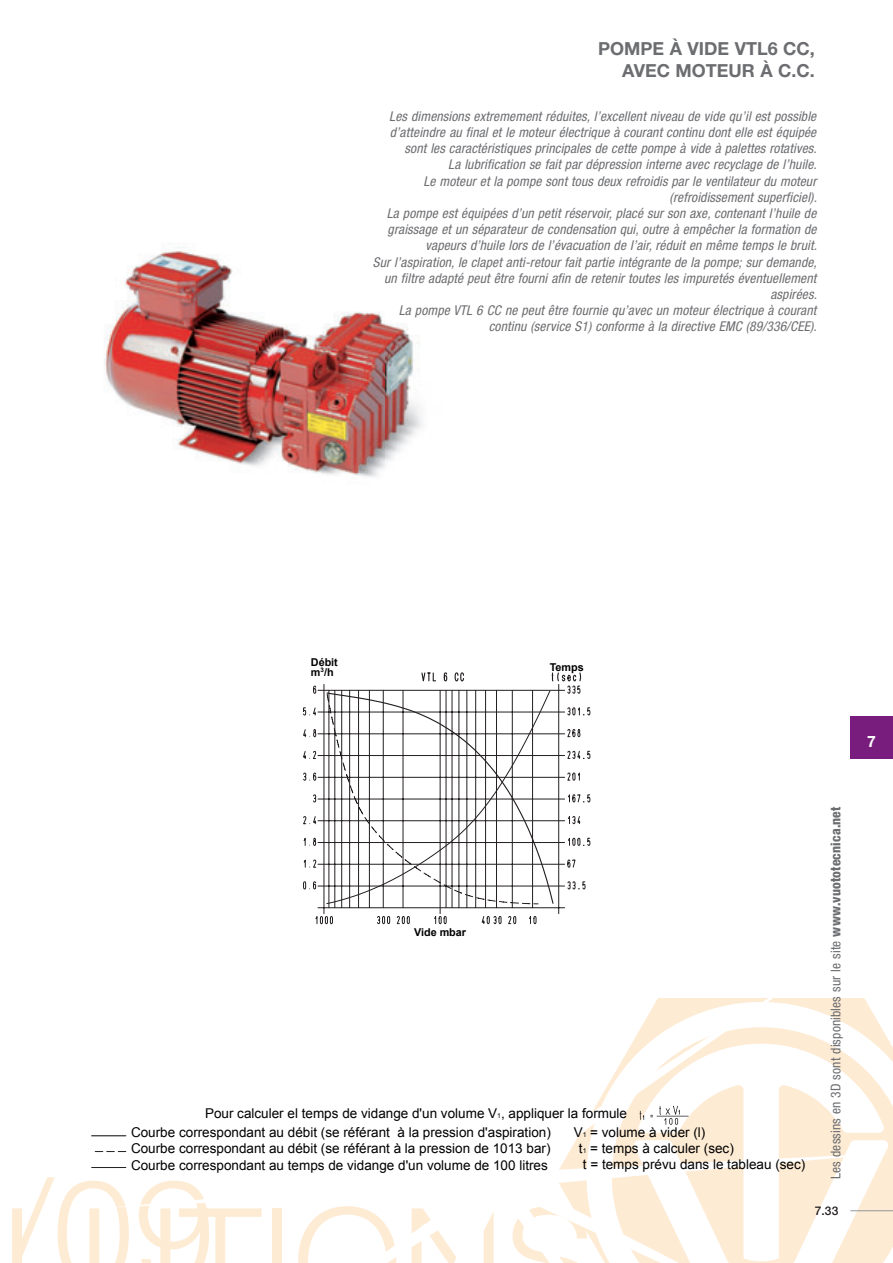
<style>
.page{position:relative;width:893px;height:1263px;background:#fff}
.page>*{position:absolute;margin:0;border:0;box-sizing:border-box;transform-origin:0 0}
.t1{font:700 18px/21.6px "Helvetica Neue";color:#6c6d70;text-align:right}
.t2{font:700 15.75px "Helvetica Neue";color:#fff}
.t3{font:italic condensed 13.5px/16.2px "Helvetica Neue";letter-spacing:.01em;color:#6c6d70;text-align:right}
.t4{font:13.5px/16.2px "Arial";color:#000}
.t5{font:condensed 13.5px "Helvetica Neue";letter-spacing:.01em;color:#6c6d70}
.t6{font:500 12px "Helvetica Neue";color:#231f20}
.t7{font:700 10.8px/9.4px "Arial";color:#000}
.s1{font-size:6.75px}
.s2{font-weight:800}
</style>
<div class="page">
<svg style="left:91px;top:924px;width:802px;height:339px"></svg>
<div style="left:850px;top:716px;width:43px;height:43px;background:#781d7d"></div>
<hr style="left:850px;top:1210px;width:43px;height:1px;background:#939598">
<img style="left:104px;top:243px;width:282px;height:234px">
<img style="left:386px;top:323px;width:36px;height:139px">
<svg style="left:421px;top:672px;width:43px;height:10px"></svg>
<svg style="left:303px;top:685px;width:278px;height:205px"></svg>
<svg style="left:326px;top:692px;width:228px;height:212px"></svg>
<svg style="left:326px;top:693px;width:213px;height:231px"></svg>
<svg style="left:551px;top:672px;width:31px;height:10px"></svg>
<hr style="left:532px;top:690px;width:1px;height:218px;background:#231f20">
<svg style="left:650px;top:1106px;width:39px;height:19px"></svg>
<svg style="left:640px;top:1111px;width:4px;height:9px"></svg>
<hr style="left:92px;top:1167px;width:34px;height:1px;background:#231f20">
<svg style="left:95px;top:1151px;width:31px;height:1px"></svg>
<hr style="left:92px;top:1135px;width:34px;height:1px;background:#231f20">
<svg style="left:12px;top:1177px;width:250px;height:86px"></svg>
<h1 class="t1" style="left:598px;top:38px;width:218px">POMPE À VIDE VTL6 CC,<br>AVEC MOTEUR À C.C.</h1>
<p class="t3" style="left:373px;top:108px;width:445px">Les dimensions extremement réduites, l’excellent niveau de vide qu’il est possible d’atteindre au final et le moteur électrique à courant continu dont elle est équipée sont les caractéristiques principales de cette pompe à vide à palettes rotatives.<br>La lubrification se fait par dépression interne avec recyclage de l’huile.<br>Le moteur et la pompe sont tous deux refroidis par le ventilateur du moteur (refroidissement superficiel).<br>La pompe est équipées d’un petit réservoir, placé sur son axe, contenant l’huile de graissage et un séparateur de condensation qui, outre à empêcher la formation de vapeurs d’huile lors de l’évacuation de l’air, réduit en même temps le bruit.<br>Sur l’aspiration, le clapet anti-retour fait partie intégrante de la pompe; sur demande, un filtre adapté peut être fourni afin de retenir toutes les impuretés éventuellement aspirées.<br>La pompe VTL 6 CC ne peut être fournie qu’avec un moteur électrique à courant continu (service S1) conforme à la directive EMC (89/336/CEE).</p>
<p class="t7" style="left:311px;top:658px;width:28px">Débit m<sup>3</sup>/h</p>
<p class="t7" style="left:550px;top:662px;width:36px">Temps</p>
<p class="t7" style="left:414px;top:928px;width:54px">Vide mbar</p>
<p class="t4" style="left:574px;top:1103px;width:133px;line-height:19.5px;text-indent:-369px">Pour calculer el temps de vidange d'un volume V<span class="s1">1</span>, appliquer la formule<br>V<span class="s1">1</span> = volume à vider (l)</p>
<p class="t4" style="left:579px;top:1140px;width:228px">t<span class="s1">1</span> = temps à calculer (sec)<br>t = temps prévu dans le tableau (sec)</p>
<p class="t4" style="left:131px;top:1124px;width:421px;text-align:justify">Courbe correspondant au débit (se référant à la pression d'aspiration)<br>Courbe correspondant au débit (se référant à la pression de 1013 bar)<br>Courbe correspondant au temps de vidange d'un volume de 100 litres</p>
<p class="t5" style="left:828px;top:1179px;width:374px;rotate:-90deg">Les dessins en 3D sont disponibles sur le site <span class="s2">www.vuototecnica.net</span></p>
<p class="t6" style="left:815px;top:1204px;width:25px">7.33</p>
<p class="t2" style="left:867px;top:731px;width:10px">7</p>
</div>
